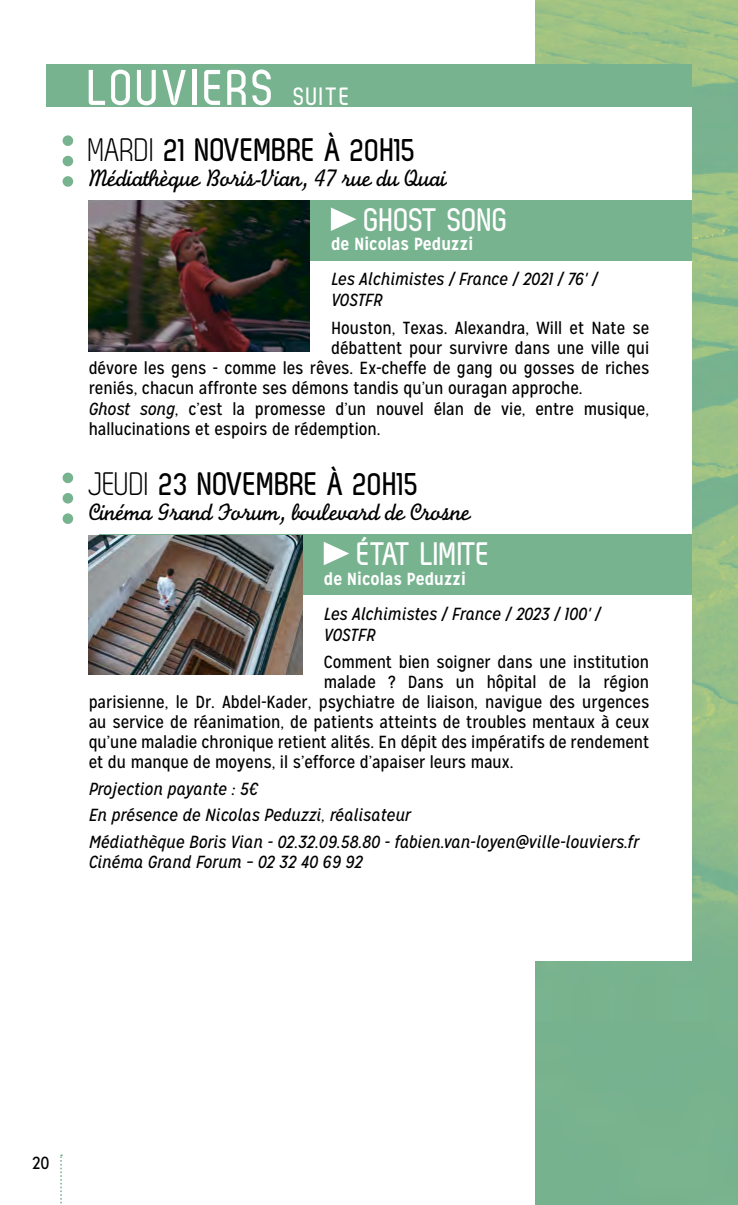
<style>
.page{position:relative;width:738px;height:1205px;background:#fff}
.page>*{position:absolute;margin:0;border:0;box-sizing:border-box;transform-origin:0 0}
.t1{font:700 50px "Zag";color:#fff}
.t2{font:700 32.5px "Zag";color:#000}
.t3{font:700 32.5px "Zag";color:#fff}
.t4{font:25px "Monoline Script MT Std";letter-spacing:-.03em;color:#000}
.t5{font:700 25px "Zag";letter-spacing:.055em;color:#fff}
.t6{font:17.5px "Mission Gothic";color:#000}
.t7{font:italic 17.5px/21px "Mission Gothic";color:#000}
.t8{font:700 17.5px "Mission Gothic";color:#fff}
.s1{font-family:"Zag Normal";font-weight:400}
.s2{font-style:italic}
</style>
<div class="page">
<div style="left:46px;top:64px;width:645px;height:42px;background:#78b390"></div>
<div style="left:99px;top:534px;width:592px;height:60px;background:#78b390"></div>
<svg style="left:63px;top:135px;width:10px;height:52px"></svg>
<svg style="left:63px;top:473px;width:10px;height:51px"></svg>
<div style="left:89px;top:200px;width:602px;height:60px;background:#78b390"></div>
<img style="left:89px;top:200px;width:220px;height:152px">
<svg style="left:330px;top:207px;width:26px;height:24px"></svg>
<img style="left:89px;top:535px;width:213px;height:139px">
<svg style="left:323px;top:542px;width:26px;height:23px"></svg>
<svg style="left:60px;top:1154px;width:2px;height:50px"></svg>
<h1 class="t1" style="left:89px;top:60px;width:47px">LOUVIERS</h1>
<h3 class="t5" style="left:293px;top:83px;width:58px">SUITE</h3>
<h2 class="t2" style="left:89px;top:131px;width:329px"><span class="s1">MARDI</span> 21 NOVEMBRE À 20H15</h2>
<h3 class="t4" style="left:89px;top:163px;width:359px">Médiathèque Boris-Vian, 47 rue du Quai</h3>
<h2 class="t3" style="left:364px;top:202px;width:145px">GHOST SONG</h2>
<p class="t8" style="left:331px;top:233px;width:143px">de Nicolas Peduzzi</p>
<p class="t7" style="left:331px;top:269px;width:268px">Les Alchimistes / France / 2021 / 76' /<br>VOSTFR</p>
<p class="t6" style="left:331px;top:317px;width:319px">Houston, Texas. Alexandra, Will et Nate se</p>
<p class="t6" style="left:331px;top:337px;width:319px">débattent pour survivre dans une ville qui</p>
<p class="t6" style="left:89px;top:357px;width:561px">dévore les gens - comme les rêves. Ex-cheffe de gang ou gosses de riches</p>
<p class="t6" style="left:89px;top:377px;width:495px">reniés, chacun affronte ses démons tandis qu’un ouragan approche.</p>
<p class="t6" style="left:89px;top:398px;width:561px"><span class="s2">Ghost song</span>, c’est la promesse d’un nouvel élan de vie, entre musique,</p>
<p class="t6" style="left:89px;top:418px;width:293px">hallucinations et espoirs de rédemption.</p>
<h2 class="t2" style="left:89px;top:466px;width:332px"><span class="s1">JEUDI</span> 23 NOVEMBRE À 20H15</h2>
<h3 class="t4" style="left:89px;top:497px;width:383px">Cinéma Grand Forum, boulevard de Crosne</h3>
<h2 class="t3" style="left:357px;top:536px;width:134px">ÉTAT LIMITE</h2>
<p class="t8" style="left:323px;top:567px;width:143px">de Nicolas Peduzzi</p>
<p class="t7" style="left:323px;top:603px;width:278px">Les Alchimistes / France / 2023 / 100' /<br>VOSTFR</p>
<p class="t6" style="left:323px;top:651px;width:326px">Comment bien soigner dans une institution</p>
<p class="t6" style="left:323px;top:671px;width:326px">malade ? Dans un hôpital de la région</p>
<p class="t6" style="left:89px;top:691px;width:561px">parisienne, le Dr. Abdel-Kader, psychiatre de liaison, navigue des urgences</p>
<p class="t6" style="left:89px;top:711px;width:561px">au service de réanimation, de patients atteints de troubles mentaux à ceux</p>
<p class="t6" style="left:89px;top:731px;width:561px">qu’une maladie chronique retient alités. En dépit des impératifs de rendement</p>
<p class="t6" style="left:89px;top:751px;width:426px">et du manque de moyens, il s’efforce d’apaiser leurs maux.</p>
<p class="t7" style="left:89px;top:776px;width:551px;line-height:26.2px">Projection payante : 5€<br>En présence de Nicolas Peduzzi, réalisateur<br>Médiathèque Boris Vian - 02.32.09.58.80 - fabien.van-loyen@ville-louviers.fr</p>
<p class="t7" style="left:89px;top:851px;width:275px">Cinéma Grand Forum – 02 32 40 69 92</p>
<p class="t6" style="left:32px;top:1152px;width:19px">20</p>
</div>
